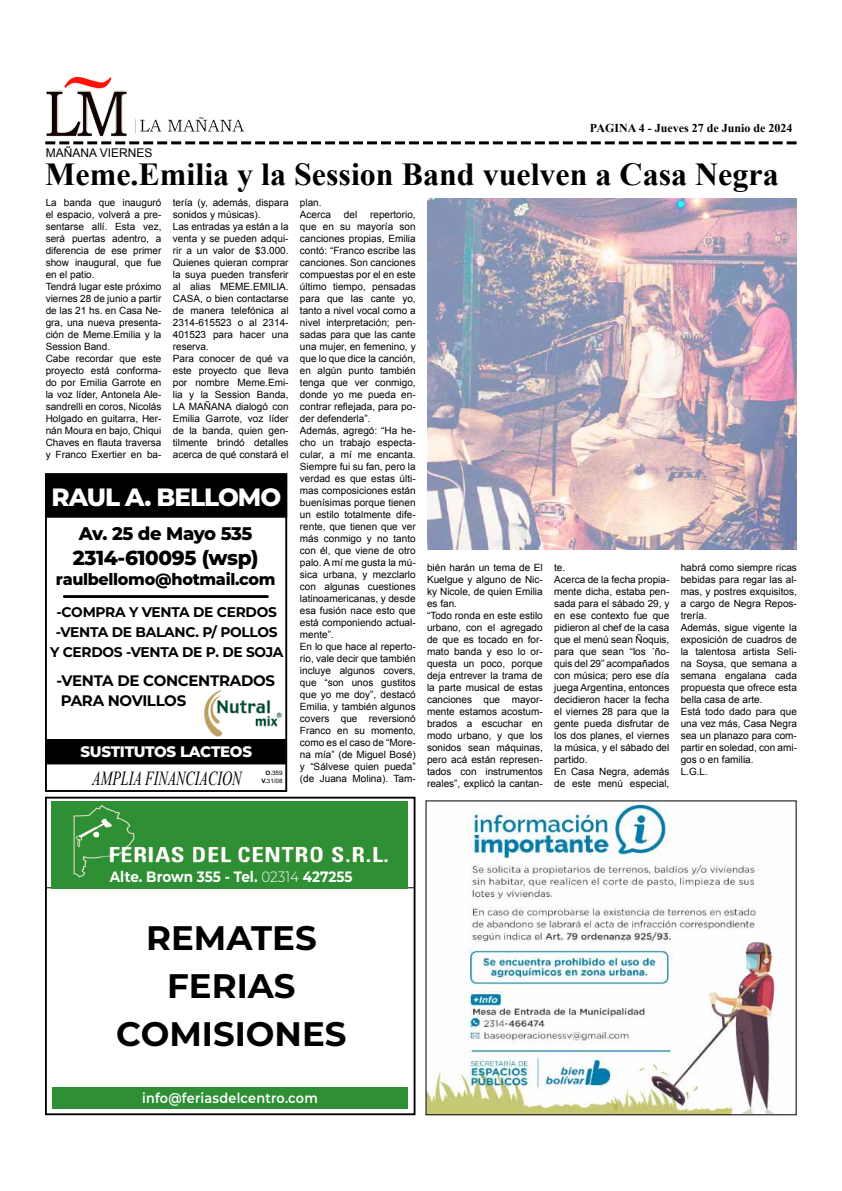
<style>
.page{position:relative;width:842px;height:1191px;background:#fff}
.page>*{position:absolute;margin:0;border:0;box-sizing:border-box;transform-origin:0 0}
.t1{font:700 34px/48px "Montserrat";color:#000;text-align:center}
.t2{font:700 32px "Times New Roman";color:#000}
.t3{font:800 25px "Montserrat";letter-spacing:-.04em;color:#fff}
.t4{font:800 20.3px "Montserrat";letter-spacing:-.02em;color:#000}
.t5{font:italic 19.9px "Times New Roman";color:#000;scale:.7 1}
.t6{font:800 18.3px "Montserrat";letter-spacing:-.03em;color:#000}
.t7{font:800 16.2px "Montserrat";letter-spacing:-.02em;color:#000}
.t8{font:700 15.2px/20.3px "Montserrat";letter-spacing:-.02em;color:#000}
.t9{font:800 15.2px "Montserrat";letter-spacing:-.02em;color:#fff}
.t10{font:700 15px "Montserrat";color:#fff;scale:.9 1}
.t11{font:700 14px/20.3px "Montserrat";letter-spacing:-.02em;color:#000;text-align:center}
.t12{font:600 14px "Montserrat";letter-spacing:.02em;color:#fff;scale:.91 1}
.t13{font:700 12px "Times New Roman";color:#000}
.t14{font:12px "Arial";color:#000}
.t15{font:10px/12px "Arial";color:#000}
.t16{font:6px/8px "Arial";color:#000;text-align:right;scale:1.05 1}
.s1{font-weight:700}
.s2{font-weight:300}
</style>
<div class="page">
<img style="left:46px;top:76px;width:198px;height:61px">
<svg style="left:45px;top:141px;width:751px;height:3px"></svg>
<div style="left:52px;top:1087px;width:356px;height:21px;background:#2e8f35"></div>
<hr style="left:47px;top:887px;width:368px;height:1px;background:#000">
<div style="left:45px;top:796px;width:370px;height:319px;border:2px solid #000"></div>
<img style="left:51px;top:801px;width:356px;height:88px">
<img style="left:428px;top:802px;width:347px;height:311px">
<img style="left:427px;top:198px;width:370px;height:351px">
<div style="left:45px;top:473px;width:242px;height:319px;border:2px solid #000"></div>
<div style="left:46px;top:474px;width:240px;height:43px;background:#000"></div>
<div style="left:45px;top:473px;width:242px;height:45px;border:2px solid #000"></div>
<div style="left:63px;top:595px;width:206px;height:2px;border:2px solid #000"></div>
<div style="left:47px;top:739px;width:238px;height:25px;background:#000"></div>
<img style="left:203px;top:690px;width:79px;height:47px">
<p class="t13" style="left:590px;top:119px;width:204px">PAGINA 4 - Jueves 27 de Junio de 2024</p>
<p class="t14" style="left:46px;top:145px;width:108px">MAÑANA VIERNES</p>
<h2 class="t2" style="left:45px;top:152px;width:735px">Meme.Emilia y la Session Band vuelven a Casa Negra</h2>
<p class="t15" style="left:46px;top:196px;width:117px">La banda que inauguró el espacio, volverá a pre&shy;sentarse allí. Esta vez, será puertas adentro, a diferencia de ese primer show inaugural, que fue en el patio.<br>Tendrá lugar este próximo viernes 28 de junio a partir de las 21 hs. en Casa Ne&shy;gra, una nueva presenta&shy;ción de Meme.Emilia y la<br>Session Band.<br>Cabe recordar que este proyecto está conforma&shy;do por Emilia Garrote en la voz líder, Antonela Ale&shy;sandrelli en coros, Nicolás<br>Holgado en guitarra, Her&shy;nán Moura en bajo, Chiqui<br>Chaves en flauta traversa y Franco Exertier en ba-</p>
<p class="t15" style="left:173px;top:196px;width:117px">tería (y, además, dispara sonidos y músicas).<br>Las entradas ya están a la venta y se pueden adqui&shy;rir a un valor de $3.000.<br>Quienes quieran comprar la suya pueden transferir al alias MEME.EMILIA.<br>CASA, o bien contactarse de manera telefónica al<br>2314-615523 o al 2314-<br>401523 para hacer una reserva.<br>Para conocer de qué va este proyecto que lleva por nombre Meme.Emi&shy;lia y la Session Banda,<br>LA MAÑANA dialogó con<br>Emilia Garrote, voz líder de la banda, quien gen&shy;tilmente brindó detalles acerca de qué constará el</p>
<p class="t15" style="left:300px;top:196px;width:33px">plan.<br>Acerca</p>
<p class="t15" style="left:300px;top:208px;width:117px;text-indent:70px">repertorio, que en su mayoría son canciones propias, Emilia contó: “Franco escribe las canciones. Son canciones compuestas por el en este último tiempo, pensadas para que las cante yo, tanto a nivel vocal como a nivel interpretación; pen&shy;sadas para que las cante una mujer, en femenino, y que lo que dice la canción, en algún punto también tenga que ver conmigo, donde yo me pueda en&shy;contrar reflejada, para po&shy;der defenderla”.<br>Además, agregó: “Ha he&shy;cho un trabajo especta&shy;cular, a mí me encanta.<br>Siempre fui su fan, pero la verdad es que estas últi&shy;mas composiciones están buenísimas porque tienen un estilo totalmente dife&shy;rente, que tienen que ver más conmigo y no tanto con él, que viene de otro palo. A mí me gusta la mú&shy;sica urbana, y mezclarlo con algunas cuestiones latinoamericanas, y desde esa fusión nace esto que está componiendo actual&shy;mente”.<br>En lo que hace al reperto&shy;rio, vale decir que también incluye algunos covers, que “son unos gustitos que yo me doy”, destacó<br>Emilia, y también algunos covers que reversionó<br>Franco en su momento, como es el caso de “More&shy;na mía” (de Miguel Bosé) y “Sálvese quien pueda” (de Juana Molina). Tam-</p>
<p class="t15" style="left:344px;top:208px;width:15px">del</p>
<h3 class="t3" style="left:51px;top:479px;width:231px">RAUL A. BELLOMO</h3>
<h3 class="t6" style="left:79px;top:520px;width:175px">Av. 25 de Mayo 535</h3>
<h3 class="t4" style="left:73px;top:543px;width:187px">2314-610095 (wsp)</h3>
<h3 class="t7" style="left:56px;top:567px;width:221px">raulbellomo@hotmail.com</h3>
<h3 class="t11" style="left:50px;top:601px;width:235px">-COMPRA Y VENTA DE CERDOS -VENTA DE BALANC. P/ POLLOS<br>Y CERDOS -VENTA DE P. DE SOJA</h3>
<h3 class="t8" style="left:56px;top:669px;width:220px">-VENTA DE CONCENTRADOS<br>PARA NOVILLOS</h3>
<h3 class="t9" style="left:81px;top:741px;width:173px">SUSTITUTOS LACTEOS</h3>
<h3 class="t5" style="left:92px;top:764px;width:215px">AMPLIA FINANCIACION</h3>
<p class="t16" style="left:262px;top:769px;width:22px"><span class="s1">O.</span>359<br><span class="s1">V.</span>31/08</p>
<p class="t15" style="left:427px;top:562px;width:117px">bién harán un tema de El<br>Kuelgue y alguno de Nic&shy;ky Nicole, de quien Emilia es fan.<br>“Todo ronda en este estilo urbano, con el agregado de que es tocado en for&shy;mato banda y eso lo or&shy;questa un poco, porque deja entrever la trama de la parte musical de estas canciones que mayor&shy;mente estamos acostum&shy;brados a escuchar en modo urbano, y que los sonidos sean máquinas, pero acá están represen&shy;tados con instrumentos reales”, explicó la cantan-</p>
<p class="t15" style="left:554px;top:562px;width:117px">te.<br>Acerca de la fecha propia&shy;mente dicha, estaba pen&shy;sada para el sábado 29, y en ese contexto fue que pidieron al chef de la casa que el menú sean Ñoquis, para que sean “los ´ño&shy;quis del 29” acompañados con música; pero ese día juega Argentina, entonces decidieron hacer la fecha el viernes 28 para que la gente pueda disfrutar de los dos planes, el viernes la música, y el sábado del partido.<br>En Casa Negra, además de este menú especial,</p>
<p class="t15" style="left:681px;top:562px;width:118px">habrá como siempre ricas bebidas para regar las al&shy;mas, y postres exquisitos, a cargo de Negra Repos&shy;trería.<br>Además, sigue vigente la exposición de cuadros de la talentosa artista Seli&shy;na Soysa, que semana a semana engalana cada propuesta que ofrece esta bella casa de arte.<br>Está todo dado para que una vez más, Casa Negra sea un planazo para com&shy;partir en soledad, con ami&shy;gos o en familia.<br>L.G.L.</p>
<h3 class="t10" style="left:110px;top:866px;width:271px">Alte. Brown 355 - Tel. <span class="s2">02314</span> 427255</h3>
<h1 class="t1" style="left:116px;top:912px;width:232px">REMATES<br>FERIAS<br>COMISIONES</h1>
<h3 class="t12" style="left:142px;top:1088px;width:195px">info@feriasdelcentro.com</h3>
</div>
